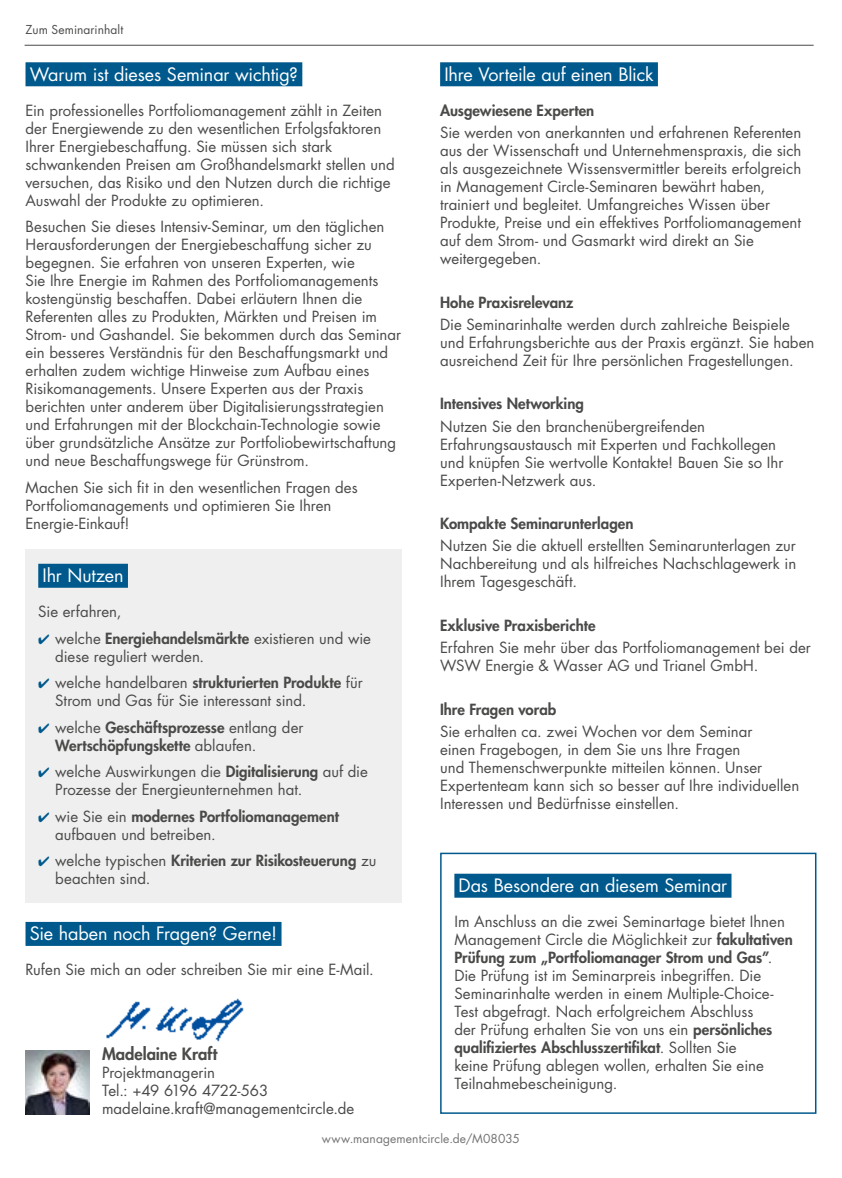
<style>
.page{position:relative;width:842px;height:1178px;background:#fff}
.page>*{position:absolute;margin:0;border:0;box-sizing:border-box;transform-origin:0 0}
.t1{font:18px "Futura Std";letter-spacing:-.01em;color:#fff}
.t2{font:800 16.5px "Futura Std";color:#4a4a49}
.t3{font:15px/18px "Futura Std";color:#4a4a49}
.t4{font:800 15px/18px "Futura Std";color:#4a4a49}
.t5{font:12px "Futura Std";letter-spacing:.01em;color:#757474}
.t6{font:12px "Futura Std";letter-spacing:.005em;color:#4a4a49}
.s1{color:#00598c}
.s2{font-weight:800}
.s3{font-weight:400}
</style>
<div class="page">
<hr style="left:25px;top:45px;width:789px;height:1px;background:#4a4a49">
<div style="left:26px;top:922px;width:255px;height:24px;background:#00598c"></div>
<div style="left:440px;top:62px;width:218px;height:24px;background:#00598c"></div>
<div style="left:26px;top:62px;width:276px;height:24px;background:#00598c"></div>
<div style="left:454px;top:874px;width:277px;height:24px;background:#00598c"></div>
<div style="left:440px;top:853px;width:376px;height:261px;border:2px solid #00598c"></div>
<div style="left:26px;top:549px;width:376px;height:354px;background:#efefef"></div>
<div style="left:38px;top:564px;width:90px;height:24px;background:#00598c"></div>
<img style="left:26px;top:1050px;width:63px;height:64px">
<img style="left:106px;top:998px;width:138px;height:44px">
<p class="t6" style="left:26px;top:22px;width:99px">Zum Seminarinhalt</p>
<p class="t1" style="left:30px;top:63px;width:270px">Warum ist dieses Seminar wichtig?</p>
<p class="t3" style="left:26px;top:101px;width:371px">Ein professionelles Portfoliomanagement zählt in Zeiten der Energiewende zu den wesentlichen Erfolgsfaktoren Ihrer Energiebeschaffung. Sie müssen sich stark schwankenden Preisen am Großhandelsmarkt stellen und versuchen, das Risiko und den Nutzen durch die richtige Auswahl der Produkte zu optimieren.</p>
<p class="t3" style="left:26px;top:218px;width:377px">Besuchen Sie dieses Intensiv-Seminar, um den täglichen Herausforderungen der Energiebeschaffung sicher zu begegnen. Sie erfahren von unseren Experten, wie<br>Sie Ihre Energie im Rahmen des Portfoliomanagements kostengünstig beschaffen. Dabei erläutern Ihnen die Referenten alles zu Produkten, Märkten und Preisen im Strom- und Gashandel. Sie bekommen durch das Seminar ein besseres Verständnis für den Beschaffungsmarkt und erhalten zudem wichtige Hinweise zum Aufbau eines Risikomanagements. Unsere Experten aus der Praxis berichten unter anderem über Digitalisierungsstrategien und Erfahrungen mit der Blockchain-Technologie sowie über grundsätzliche Ansätze zur Portfoliobewirtschaftung und neue Beschaffungswege für Grünstrom.</p>
<p class="t3" style="left:26px;top:478px;width:334px">Machen Sie sich fit in den wesentlichen Fragen des<br>Portfoliomanagements und optimieren Sie Ihren<br>Energie-Einkauf!</p>
<p class="t1" style="left:43px;top:564px;width:83px">Ihr Nutzen</p>
<p class="t3" style="left:38px;top:603px;width:85px">Sie erfahren,</p>
<p class="t3" style="left:55px;top:629px;width:317px;text-indent:-17px"><span class="s1">✔</span> welche <span class="s2">Energiehandelsmärkte</span> existieren und wie diese reguliert werden.</p>
<p class="t3" style="left:55px;top:674px;width:309px;text-indent:-17px"><span class="s1">✔</span> welche handelbaren <span class="s2">strukturierten Produkte</span> für<br>Strom und Gas für Sie interessant sind.</p>
<p class="t4" style="left:55px;top:718px;width:250px;text-indent:-17px"><span class="s1">✔</span> <span class="s3">welche</span> Geschäftsprozesse <span class="s3">entlang der<br></span>Wertschöpfungskette <span class="s3">ablaufen.</span></p>
<p class="t3" style="left:55px;top:763px;width:314px;text-indent:-17px"><span class="s1">✔</span> welche Auswirkungen die <span class="s2">Digitalisierung</span> auf die<br>Prozesse der Energieunternehmen hat.</p>
<p class="t3" style="left:55px;top:807px;width:285px;text-indent:-17px"><span class="s1">✔</span> wie Sie ein <span class="s2">modernes Portfoliomanagement </span>aufbauen und betreiben.</p>
<p class="t3" style="left:55px;top:852px;width:323px;text-indent:-17px"><span class="s1">✔</span> welche typischen <span class="s2">Kriterien zur Risikosteuerung</span> zu beachten sind.</p>
<p class="t1" style="left:30px;top:922px;width:249px">Sie haben noch Fragen? Gerne!</p>
<p class="t3" style="left:26px;top:961px;width:350px">Rufen Sie mich an oder schreiben Sie mir eine E-Mail.</p>
<p class="t2" style="left:102px;top:1043px;width:117px">Madelaine Kraft</p>
<p class="t3" style="left:102px;top:1064px;width:254px">Projektmanagerin<br>Tel.: +49 6196 4722-563 madelaine.kraft@managementcircle.de</p>
<p class="t1" style="left:444px;top:63px;width:211px">Ihre Vorteile auf einen Blick</p>
<p class="t4" style="left:440px;top:101px;width:156px">Ausgewiesene Experten</p>
<p class="t3" style="left:440px;top:124px;width:363px">Sie werden von anerkannten und erfahrenen Referenten aus der Wissenschaft und Unternehmenspraxis, die sich als ausgezeichnete Wissensvermittler bereits erfolgreich in Management Circle-Seminaren bewährt haben, trainiert und begleitet. Umfangreiches Wissen über Produkte, Preise und ein effektives Portfoliomanagement auf dem Strom- und Gasmarkt wird direkt an Sie weitergegeben.</p>
<p class="t4" style="left:440px;top:293px;width:135px">Hohe Praxisrelevanz</p>
<p class="t3" style="left:440px;top:315px;width:376px">Die Seminarinhalte werden durch zahlreiche Beispiele und Erfahrungsberichte aus der Praxis ergänzt. Sie haben ausreichend Zeit für Ihre persönlichen Fragestellungen.</p>
<p class="t4" style="left:440px;top:395px;width:145px">Intensives Networking</p>
<p class="t3" style="left:440px;top:417px;width:345px">Nutzen Sie den branchenübergreifenden Erfahrungsaustausch mit Experten und Fachkollegen und knüpfen Sie wertvolle Kontakte! Bauen Sie so Ihr Experten-Netzwerk aus.</p>
<p class="t4" style="left:440px;top:515px;width:195px">Kompakte Seminarunterlagen</p>
<p class="t3" style="left:440px;top:537px;width:358px;text-align:justify">Nutzen Sie die aktuell erstellten Seminarunterlagen zur Nachbereitung und als hilfreiches Nachschlagewerk in Ihrem Tagesgeschäft.</p>
<p class="t4" style="left:440px;top:616px;width:157px">Exklusive Praxisberichte</p>
<p class="t3" style="left:440px;top:639px;width:372px">Erfahren Sie mehr über das Portfoliomanagement bei der<br>WSW Energie &amp; Wasser AG und Trianel GmbH.</p>
<p class="t4" style="left:440px;top:700px;width:118px">Ihre Fragen vorab</p>
<p class="t3" style="left:440px;top:722px;width:361px">Sie erhalten ca. zwei Wochen vor dem Seminar<br>einen Fragebogen, in dem Sie uns Ihre Fragen<br>und Themenschwerpunkte mitteilen können. Unser Expertenteam kann sich so besser auf Ihre individuellen Interessen und Bedürfnisse einstellen.</p>
<p class="t1" style="left:459px;top:874px;width:270px">Das Besondere an diesem Seminar</p>
<p class="t3" style="left:454px;top:913px;width:340px">Im Anschluss an die zwei Seminartage bietet Ihnen Management Circle die Möglichkeit zur <span class="s2">fakultativen Prüfung zum „Portfoliomanager Strom und Gas”</span>.<br>Die Prüfung ist im Seminarpreis inbegriffen. Die Seminarinhalte werden in einem Multiple-Choice-Test abgefragt. Nach erfolgreichem Abschluss<br>der Prüfung erhalten Sie von uns ein <span class="s2">persönliches qualifiziertes Abschlusszertifikat</span>. Sollten Sie<br>keine Prüfung ablegen wollen, erhalten Sie eine Teilnahmebescheinigung.</p>
<p class="t5" style="left:322px;top:1131px;width:200px">www.managementcircle.de/M08035</p>
</div>
